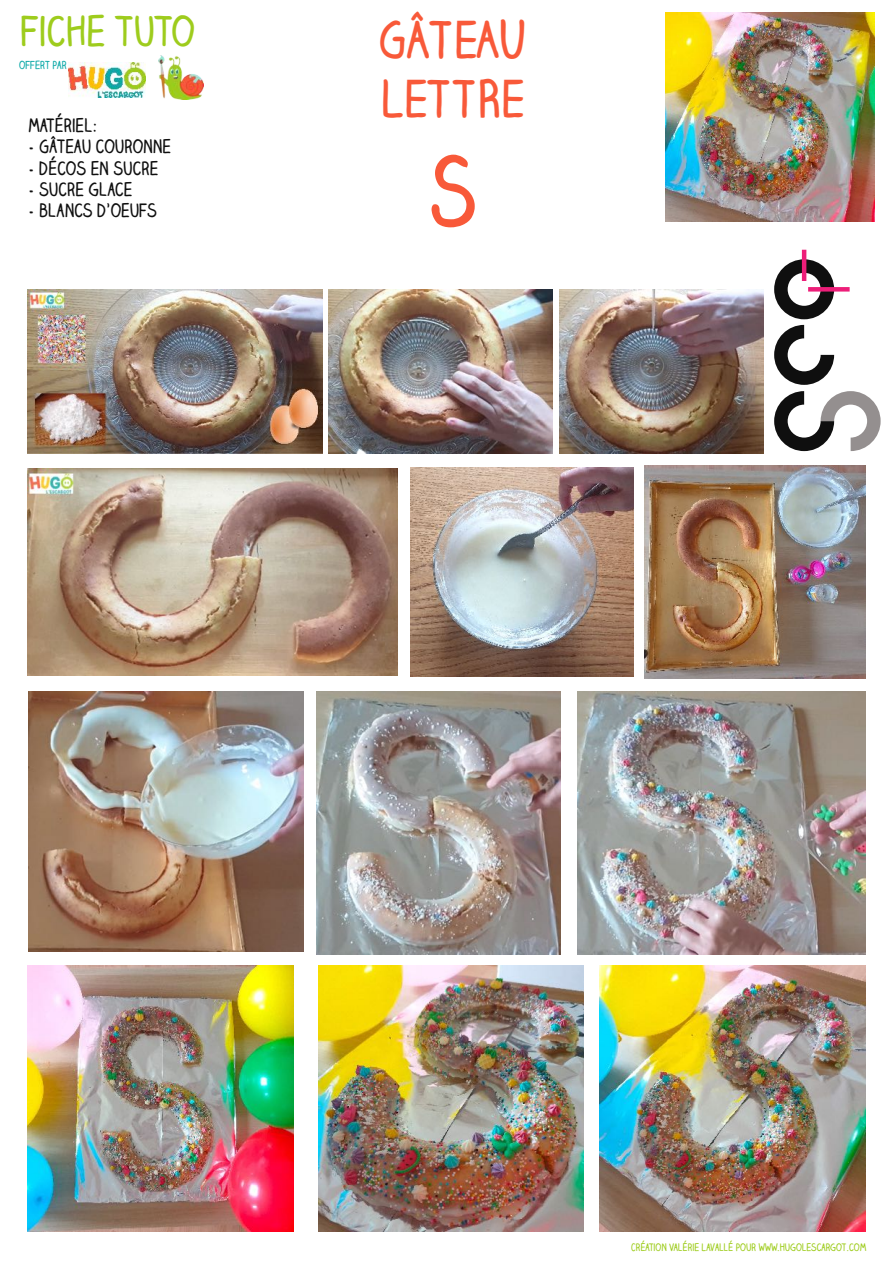
<style>
.page{position:relative;width:893px;height:1263px;background:#fff}
.page>*{position:absolute;margin:0;border:0;box-sizing:border-box;transform-origin:0 0}
.t1{font:700 90px "Claire Hand";color:#f85939;scale:.93 1}
.t2{font:700 49.2px/59.1px "Claire Hand";color:#f85939;scale:.93 1}
.t3{font:700 39.45px "Claire Hand";color:#9ecc1d;scale:.93 1}
.t4{font:700 17.7px "Claire Hand";color:#0f0f0f;scale:.93 1}
.t5{font:700 10.65px "Claire Hand";color:#0da9a8;scale:.93 1}
.t6{font:700 9.9px "Claire Hand";color:#9ecc1d;scale:.93 1}
</style>
<div class="page">
<img style="left:600px;top:966px;width:265px;height:265px">
<img style="left:328px;top:290px;width:225px;height:163px">
<img style="left:559px;top:290px;width:205px;height:164px">
<img style="left:28px;top:468px;width:369px;height:208px">
<img style="left:411px;top:467px;width:222px;height:210px">
<img style="left:645px;top:466px;width:220px;height:212px">
<img style="left:28px;top:691px;width:276px;height:260px">
<img style="left:317px;top:691px;width:244px;height:263px">
<img style="left:577px;top:691px;width:288px;height:263px">
<img style="left:666px;top:13px;width:208px;height:208px">
<img style="left:28px;top:966px;width:265px;height:265px">
<img style="left:28px;top:290px;width:295px;height:164px">
<img style="left:319px;top:966px;width:265px;height:265px">
<img style="left:69px;top:62px;width:77px;height:36px">
<img style="left:159px;top:55px;width:44px;height:44px">
<svg style="left:774px;top:259px;width:60px;height:60px"></svg>
<hr style="left:802px;top:250px;width:4px;height:31px;background:#ed1e79">
<div style="left:808px;top:287px;width:42px;height:5px;background:#ed1e79"></div>
<svg style="left:774px;top:325px;width:60px;height:60px"></svg>
<svg style="left:774px;top:391px;width:107px;height:60px"></svg>
<h3 class="t3" style="left:19px;top:4px;width:190px">FICHE TUTO</h3>
<p class="t5" style="left:19px;top:58px;width:53px">OFFERT PAR</p>
<p class="t4" style="left:28px;top:113px;width:76px">MATÉRIEL:</p>
<p class="t4" style="left:28px;top:134px;width:155px">- GÂTEAU COURONNE</p>
<p class="t4" style="left:28px;top:156px;width:142px">- DÉCOS EN SUCRE</p>
<p class="t4" style="left:28px;top:177px;width:114px">- SUCRE GLACE</p>
<p class="t4" style="left:28px;top:198px;width:140px">- BLANCS D’OEUFS</p>
<h2 class="t2" style="left:378px;top:9px;width:161px">GÂTEAU<br>LETTRE</h2>
<h1 class="t1" style="left:428px;top:129px;width:55px">S</h1>
<p class="t6" style="left:631px;top:1240px;width:254px">CRÉATION VALÉRIE LAVALLÉ POUR WWW.HUGOLESCARGOT.COM</p>
</div>
